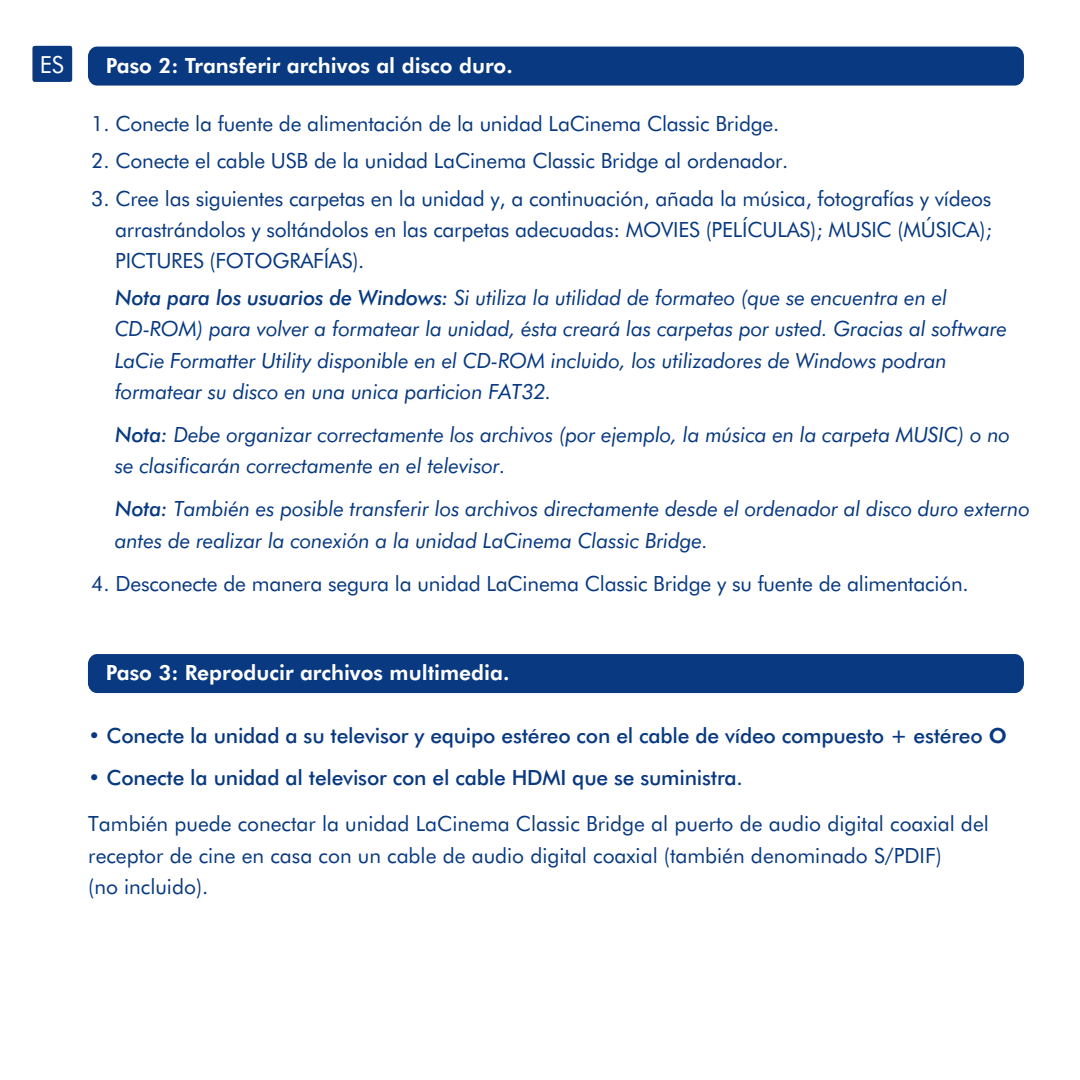
<style>
.page{position:relative;width:1080px;height:1080px;background:#fff}
.page>*{position:absolute;margin:0;border:0;box-sizing:border-box;transform-origin:0 0}
.t1{font:23.7px "Futura BT";color:#fff}
.t2{font:21px/31.2px "Futura BT";letter-spacing:-.01em;color:#083981;text-align:justify}
.t3{font:italic 21px/31.2px "Futura BT";letter-spacing:-.01em;color:#083981}
.t4{font:500 21px "Futura BT";letter-spacing:-.01em;color:#083981}
.t5{font:800 21px "Futura BT";color:#fff}
.s1{font-weight:500}
.s2{font-weight:800}
</style>
<div class="page">
<div style="left:32px;top:46px;width:40px;height:36px;background:#083981;border-radius:2px"></div>
<div style="left:88px;top:654px;width:936px;height:39px;background:#083981;border-radius:10px"></div>
<div style="left:88px;top:47px;width:936px;height:39px;background:#083981;border-radius:10px"></div>
<p class="t1" style="left:40px;top:50px;width:26px">ES</p>
<p class="t5" style="left:106px;top:53px;width:408px">Paso 2: Transferir archivos al disco duro.</p>
<p class="t2" style="left:91px;top:108px;width:690px">1. Conecte la fuente de alimentación de la unidad LaCinema Classic Bridge.</p>
<p class="t2" style="left:91px;top:145px;width:699px">2. Conecte el cable USB de la unidad LaCinema Classic Bridge al ordenador.</p>
<p class="t2" style="left:115px;top:182px;width:878px;text-indent:-24px">3. Cree las siguientes carpetas en la unidad y, a continuación, añada la música, fotografías y vídeos arrastrándolos y soltándolos en las carpetas adecuadas: MOVIES (PELÍCULAS); MUSIC (MÚSICA); PICTURES (FOTOGRAFÍAS).</p>
<p class="t3" style="left:115px;top:282px;width:894px"><span class="s1">Nota para los usuarios de Windows:</span> Si utiliza la utilidad de formateo (que se encuentra en el CD-ROM) para volver a formatear la unidad, ésta creará las carpetas por usted. Gracias al software LaCie Formatter Utility disponible en el CD-ROM incluido, los utilizadores de Windows podran formatear su disco en una unica particion FAT32.</p>
<p class="t3" style="left:115px;top:419px;width:897px"><span class="s1">Nota:</span> Debe organizar correctamente los archivos (por ejemplo, la música en la carpeta MUSIC) o no se clasificarán correctamente en el televisor.</p>
<p class="t3" style="left:115px;top:493px;width:917px"><span class="s1">Nota:</span> También es posible transferir los archivos directamente desde el ordenador al disco duro externo antes de realizar la conexión a la unidad LaCinema Classic Bridge.</p>
<p class="t2" style="left:91px;top:568px;width:879px">4. Desconecte de manera segura la unidad LaCinema Classic Bridge y su fuente de alimentación.</p>
<p class="t5" style="left:106px;top:660px;width:405px">Paso 3: Reproducir archivos multimedia.</p>
<p class="t4" style="left:88px;top:723px;width:920px">• Conecte la unidad a su televisor y equipo estéreo con el cable de vídeo compuesto + estéreo <span class="s2">O</span></p>
<p class="t4" style="left:88px;top:765px;width:656px">• Conecte la unidad al televisor con el cable HDMI que se suministra.</p>
<p class="t2" style="left:88px;top:808px;width:902px;text-align:left">También puede conectar la unidad LaCinema Classic Bridge al puerto de audio digital coaxial del receptor de cine en casa con un cable de audio digital coaxial (también denominado S/PDIF)<br>(no incluido).</p>
</div>
